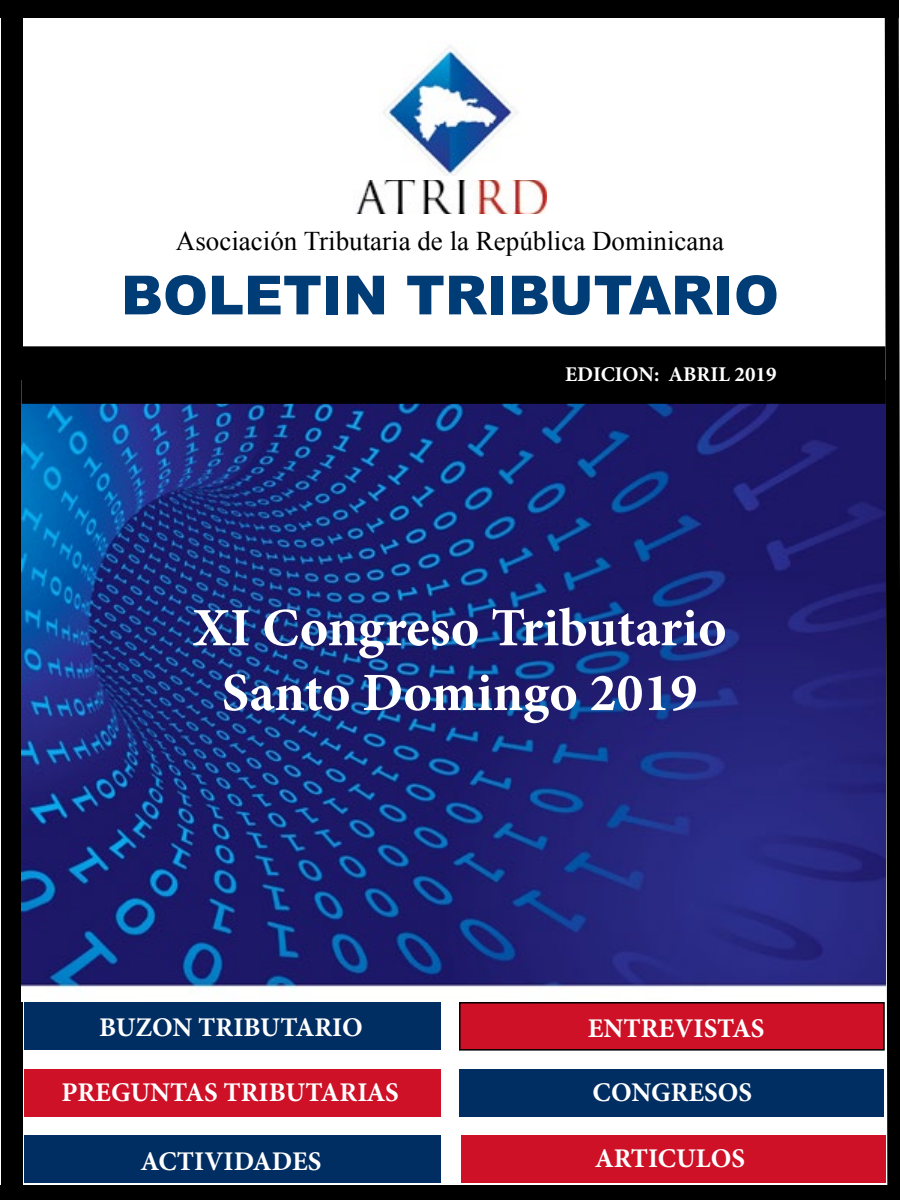
<style>
.page{position:relative;width:900px;height:1200px;background:#fff}
.page>*{position:absolute;margin:0;border:0;box-sizing:border-box;transform-origin:0 0}
.t1{font:700 54px/64.8px "Minion Pro";color:#fff;text-align:center}
.t2{font:900 54px "Arial";color:#003d76}
.t3{font:700 27px "Minion Pro";color:#fff}
.t4{font:27px "Times New Roman";color:#000}
.t5{font:700 21px "Minion Pro";color:#fff}
</style>
<div class="page">
<div style="left:0;top:1186px;width:900px;height:14px;background:#000"></div>
<img style="left:382px;top:45px;width:136px;height:131px">
<img style="left:355px;top:180px;width:191px;height:34px">
<div style="left:1px;top:0;width:22px;height:1189px;background:#000"></div>
<svg style="left:885px;top:17px;width:15px;height:1169px;background:#0c0c0c"></svg>
<div style="left:1px;top:0;width:898px;height:17px;background:#000"></div>
<div style="left:24px;top:1003px;width:416px;height:47px;background:#002d62"></div>
<div style="left:24px;top:1136px;width:416px;height:47px;background:#002d62"></div>
<div style="left:460px;top:1069px;width:424px;height:47px;background:#002d62"></div>
<div style="left:24px;top:1069px;width:416px;height:47px;background:#ce1126"></div>
<div style="left:460px;top:1003px;width:424px;height:47px;background:#ce1126"></div>
<div style="left:459px;top:1002px;width:426px;height:49px;border:2px solid #000"></div>
<div style="left:461px;top:1136px;width:425px;height:47px;background:#ce1126"></div>
<img style="left:22px;top:404px;width:864px;height:598px">
<div style="left:23px;top:347px;width:862px;height:56px;background:#000"></div>
<div style="left:22px;top:346px;width:864px;height:58px;border:2px solid #000"></div>
<p class="t4" style="left:176px;top:222px;width:550px">Asociación Tributaria de la República Dominicana</p>
<h1 class="t2" style="left:121px;top:256px;width:659px">BOLETIN TRIBUTARIO</h1>
<p class="t5" style="left:565px;top:360px;width:213px">EDICION: ABRIL 2019</p>
<h1 class="t1" style="left:193px;top:595px;width:535px">XI Congreso Tributario<br>Santo Domingo 2019</h1>
<p class="t3" style="left:99px;top:1008px;width:265px">BUZON TRIBUTARIO</p>
<p class="t3" style="left:61px;top:1073px;width:339px">PREGUNTAS TRIBUTARIAS</p>
<p class="t3" style="left:588px;top:1009px;width:178px">ENTREVISTAS</p>
<p class="t3" style="left:592px;top:1073px;width:161px">CONGRESOS</p>
<p class="t3" style="left:140px;top:1143px;width:183px">ACTIVIDADES</p>
<p class="t3" style="left:595px;top:1139px;width:152px">ARTICULOS</p>
</div>
